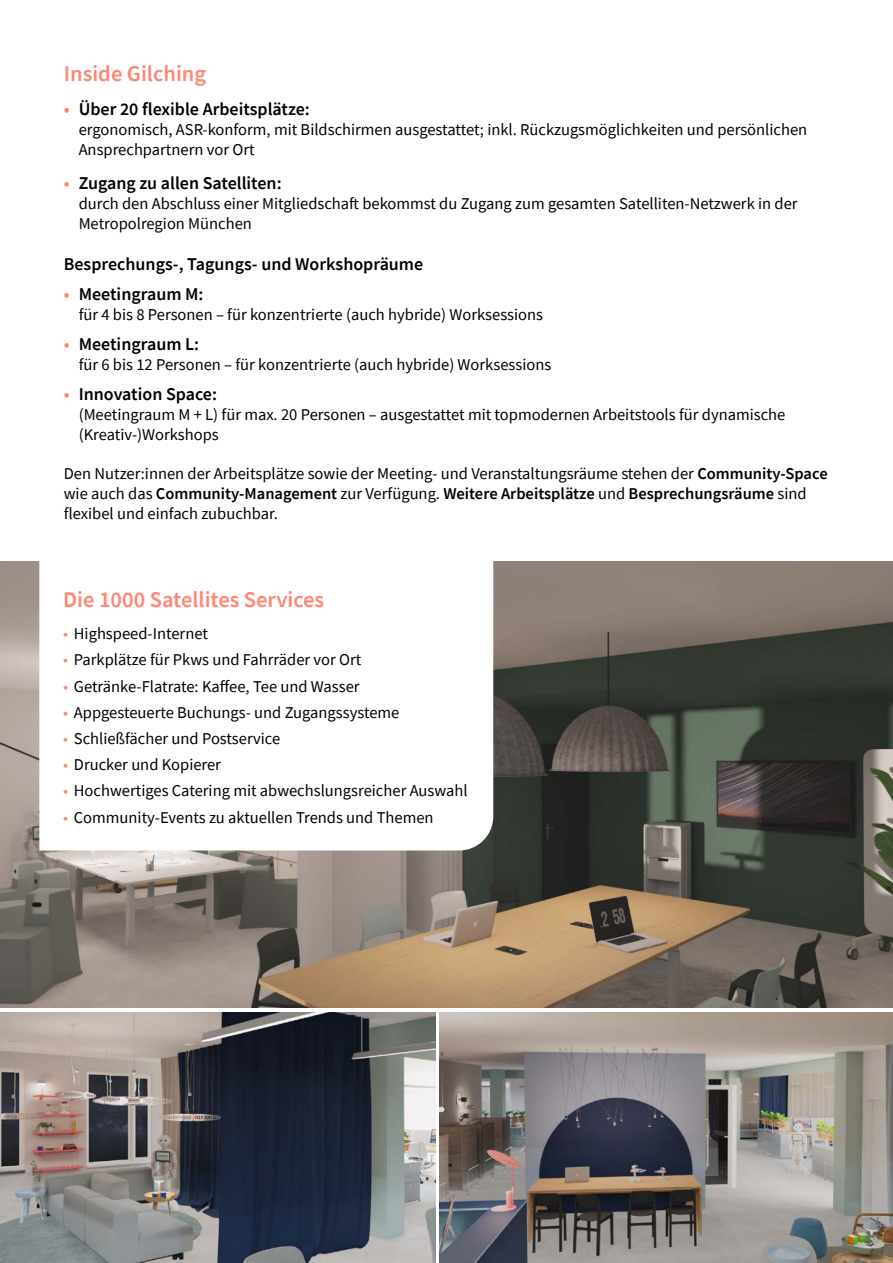
<style>
.page{position:relative;width:893px;height:1263px;background:#fff}
.page>*{position:absolute;margin:0;border:0;box-sizing:border-box;transform-origin:0 0}
.t1{font:600 22.5px "Source Sans Pro";color:#ff8674}
.t2{font:600 18px "Source Sans Pro";color:#000}
.t3{font:16.5px/19.8px "Source Sans Pro";color:#000}
.s1{color:#ff8674}
.s2{font-weight:600}
</style>
<div class="page">
<img style="left:439px;top:1012px;width:454px;height:251px">
<img style="left:0;top:561px;width:893px;height:447px">
<svg style="left:39px;top:561px;width:454px;height:289px"></svg>
<img style="left:0;top:1012px;width:435px;height:251px">
<h1 class="t1" style="left:64px;top:58px;width:144px">Inside Gilching</h1>
<p class="t2" style="left:64px;top:97px;width:248px"><span class="s1">•</span> Über 20 flexible Arbeitsplätze:</p>
<p class="t3" style="left:79px;top:119px;width:730px">ergonomisch, ASR-konform, mit Bildschirmen ausgestattet; inkl. Rückzugsmöglichkeiten und persönlichen<br>Ansprechpartnern vor Ort</p>
<p class="t2" style="left:64px;top:171px;width:219px"><span class="s1">•</span> Zugang zu allen Satelliten:</p>
<p class="t3" style="left:79px;top:193px;width:720px">durch den Abschluss einer Mitgliedschaft bekommst du Zugang zum gesamten Satelliten-Netzwerk in der<br>Metropolregion München</p>
<p class="t2" style="left:64px;top:252px;width:361px">Besprechungs-, Tagungs- und Workshopräume</p>
<p class="t2" style="left:64px;top:282px;width:141px"><span class="s1">•</span> Meetingraum M:</p>
<p class="t3" style="left:79px;top:304px;width:466px">für 4 bis 8 Personen – für konzentrierte (auch hybride) Worksessions</p>
<p class="t2" style="left:64px;top:332px;width:137px"><span class="s1">•</span> Meetingraum L:</p>
<p class="t3" style="left:79px;top:354px;width:474px">für 6 bis 12 Personen – für konzentrierte (auch hybride) Worksessions</p>
<p class="t2" style="left:64px;top:382px;width:155px"><span class="s1">•</span> Innovation Space:</p>
<p class="t3" style="left:79px;top:404px;width:708px">(Meetingraum M + L) für max. 20 Personen – ausgestattet mit topmodernen Arbeitstools für dynamische (Kreativ-)Workshops</p>
<p class="t3" style="left:64px;top:464px;width:765px">Den Nutzer:innen der Arbeitsplätze sowie der Meeting- und Veranstaltungsräume stehen der <span class="s2">Community-Space </span>wie auch das <span class="s2">Community-Management</span> zur Verfügung. <span class="s2">Weitere Arbeitsplätze</span> und <span class="s2">Besprechungsräume</span> sind flexibel und einfach zubuchbar.</p>
<h1 class="t1" style="left:63px;top:584px;width:263px">Die 1000 Satellites Services</h1>
<p class="t3" style="left:63px;top:624px;width:146px"><span class="s1">•</span> Highspeed-Internet</p>
<p class="t3" style="left:63px;top:650px;width:300px"><span class="s1">•</span> Parkplätze für Pkws und Fahrräder vor Ort</p>
<p class="t3" style="left:63px;top:676px;width:298px"><span class="s1">•</span> Getränke-Flatrate: Kaffee, Tee und Wasser</p>
<p class="t3" style="left:63px;top:702px;width:338px"><span class="s1">•</span> Appgesteuerte Buchungs- und Zugangssysteme</p>
<p class="t3" style="left:63px;top:728px;width:219px"><span class="s1">•</span> Schließfächer und Postservice</p>
<p class="t3" style="left:63px;top:755px;width:159px"><span class="s1">•</span> Drucker und Kopierer</p>
<p class="t3" style="left:63px;top:781px;width:406px"><span class="s1">•</span> Hochwertiges Catering mit abwechslungsreicher Auswahl</p>
<p class="t3" style="left:63px;top:807px;width:372px"><span class="s1">•</span> Community-Events zu aktuellen Trends und Themen</p>
</div>
